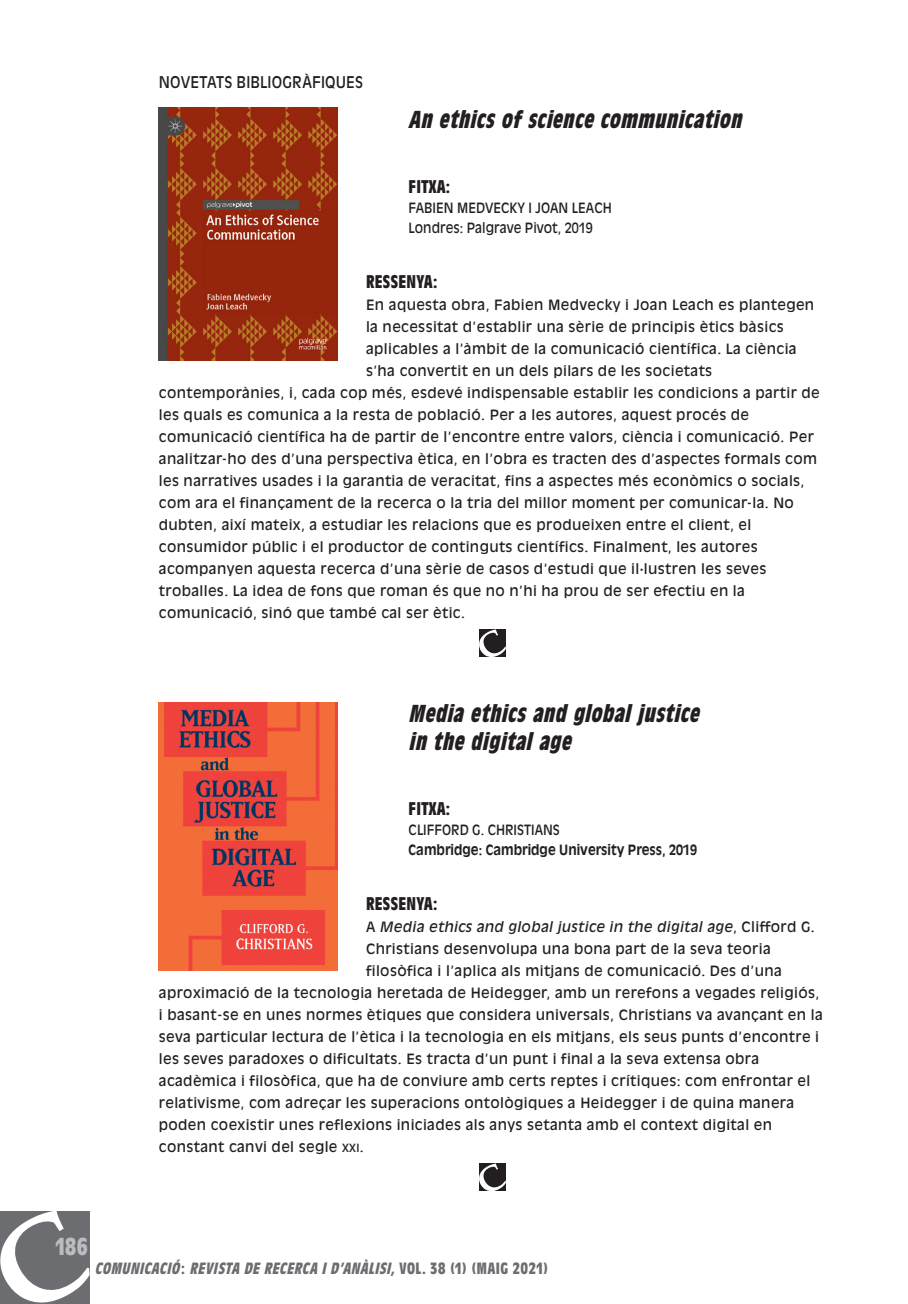
<style>
.page{position:relative;width:908px;height:1304px;background:#fff}
.page>*{position:absolute;margin:0;border:0;box-sizing:border-box;transform-origin:0 0}
._200_tit_ref_biblio{font:italic 700 condensed 24px/28px "Antique Olive";color:#231f20}
.t1{font:700 condensed 24px "Antique Olive Std";color:#bcbdc0}
._0_Resum_Capç{font:700 condensed 18px "Antique Olive Std";letter-spacing:.025em;color:#231f20}
._201_tit_fitxa{font:700 condensed 18px "Antique Olive Std";letter-spacing:.025em;color:#231f20}
.t2{font:italic 700 condensed 16px "Antique Olive Std";color:#6c6d70}
.t3{font:16px "Antique Olive Std";letter-spacing:.01em;color:#231f20;scale:.9 1}
._0_Text_Ressenya{font:14px "Antique Olive";letter-spacing:.025em;color:#231f20}
._202_txt_fitxa{font:14px "Antique Olive";color:#231f20;scale:.9 1}
._0_Text_Ressenya-2{font:italic 14px "Antique Olive";letter-spacing:.025em;color:#231f20}
._202_txt_fitxa-2{font:700 14px "Antique Olive";color:#231f20;scale:.9 1}
.s1{font-style:normal}
.s2{font-family:"Antique Olive Roman SC800";font-size:11.2px}
</style>
<div class="page">
<svg style="left:479px;top:629px;width:26px;height:28px"></svg>
<svg style="left:479px;top:1163px;width:26px;height:28px"></svg>
<img style="left:159px;top:108px;width:178px;height:252px">
<img style="left:159px;top:703px;width:178px;height:267px">
<div style="left:0;top:1211px;width:90px;height:93px;background:#6c6d70"></div>
<p class="t3" style="left:159px;top:72px;width:12px">NOVETAT</p>
<p class="t3" style="left:224px;top:72px;width:155px">S BIBLIOGRÀFIQUES</p>
<p class="_200_tit_ref_biblio" style="left:408px;top:105px;width:339px">An ethics of science communication</p>
<p class="_201_tit_fitxa" style="left:408px;top:177px;width:43px">FITXA:</p>
<p class="_202_txt_fitxa" style="left:408px;top:200px;width:227px">FABIEN MEDVECKY I JOAN LEACH</p>
<p class="_202_txt_fitxa" style="left:408px;top:220px;width:206px">Londres: Palgrave Pivot, 2019</p>
<p class="_0_Resum_Capç" style="left:366px;top:271px;width:73px">RESSENYA:</p>
<p class="_0_Text_Ressenya" style="left:366px;top:296px;width:449px">En aquesta obra, Fabien Medvecky i Joan Leach es plantegen</p>
<p class="_0_Text_Ressenya" style="left:366px;top:318px;width:419px">la necessitat d’establir una sèrie de principis ètics bàsics</p>
<p class="_0_Text_Ressenya" style="left:366px;top:340px;width:432px">aplicables a l’àmbit de la comunicació científica. La ciència</p>
<p class="_0_Text_Ressenya" style="left:366px;top:362px;width:347px">s’ha convertit en un dels pilars de les societats</p>
<p class="_0_Text_Ressenya" style="left:159px;top:384px;width:662px">contemporànies, i, cada cop més, esdevé indispensable establir les condicions a partir de</p>
<p class="_0_Text_Ressenya" style="left:159px;top:406px;width:591px">les quals es comunica a la resta de població. Per a les autores, aquest procés de</p>
<p class="_0_Text_Ressenya" style="left:159px;top:428px;width:656px">comunicació científica ha de partir de l’encontre entre valors, ciència i comunicació. Per</p>
<p class="_0_Text_Ressenya" style="left:159px;top:450px;width:659px">analitzar-ho des d’una perspectiva ètica, en l’obra es tracten des d’aspectes formals com</p>
<p class="_0_Text_Ressenya" style="left:159px;top:472px;width:647px">les narratives usades i la garantia de veracitat, fins a aspectes més econòmics o socials,</p>
<p class="_0_Text_Ressenya" style="left:159px;top:494px;width:636px">com ara el finançament de la recerca o la tria del millor moment per comunicar-la. No</p>
<p class="_0_Text_Ressenya" style="left:159px;top:516px;width:593px">dubten, així mateix, a estudiar les relacions que es produeixen entre el client, el</p>
<p class="_0_Text_Ressenya" style="left:159px;top:538px;width:600px">consumidor públic i el productor de continguts científics. Finalment, les autores</p>
<p class="_0_Text_Ressenya" style="left:159px;top:560px;width:608px">acompanyen aquesta recerca d’una sèrie de casos d’estudi que il·lustren les seves</p>
<p class="_0_Text_Ressenya" style="left:159px;top:582px;width:587px">troballes. La idea de fons que roman és que no n’hi ha prou de ser efectiu en la</p>
<p class="_0_Text_Ressenya" style="left:159px;top:604px;width:307px">comunicació, sinó que també cal ser ètic.</p>
<p class="_200_tit_ref_biblio" style="left:408px;top:699px;width:297px">Media ethics and global justice in the digital age</p>
<h1 class="t1" style="left:55px;top:1234px;width:34px">186</h1>
<p class="_201_tit_fitxa" style="left:408px;top:799px;width:43px">FITXA:</p>
<p class="_202_txt_fitxa" style="left:408px;top:822px;width:169px">CLIFFORD G. CHRISTIANS</p>
<p class="_202_txt_fitxa-2" style="left:408px;top:842px;width:322px">Cambridge: Cambridge University Press, 2019</p>
<p class="_0_Resum_Capç" style="left:366px;top:893px;width:73px">RESSENYA:</p>
<p class="_0_Text_Ressenya-2" style="left:366px;top:918px;width:450px"><span class="s1">A</span> Media ethics and global justice in the digital age<span class="s1">, Clifford G.</span></p>
<p class="_0_Text_Ressenya" style="left:366px;top:940px;width:406px">Christians desenvolupa una bona part de la seva teoria</p>
<p class="_0_Text_Ressenya" style="left:366px;top:962px;width:417px">filosòfica i l’aplica als mitjans de comunicació. Des d’una</p>
<p class="_0_Text_Ressenya" style="left:159px;top:984px;width:661px">aproximació de la tecnologia heretada de Heidegger, amb un rerefons a vegades religiós,</p>
<p class="_0_Text_Ressenya" style="left:159px;top:1006px;width:665px">i basant-se en unes normes ètiques que considera universals, Christians va avançant en la</p>
<p class="_0_Text_Ressenya" style="left:159px;top:1028px;width:661px">seva particular lectura de l’ètica i la tecnologia en els mitjans, els seus punts d’encontre i</p>
<p class="_0_Text_Ressenya" style="left:159px;top:1050px;width:601px">les seves paradoxes o dificultats. Es tracta d’un punt i final a la seva extensa obra</p>
<p class="_0_Text_Ressenya" style="left:159px;top:1072px;width:652px">acadèmica i filosòfica, que ha de conviure amb certs reptes i crítiques: com enfrontar el</p>
<p class="_0_Text_Ressenya" style="left:159px;top:1094px;width:636px">relativisme, com adreçar les superacions ontològiques a Heidegger i de quina manera</p>
<p class="_0_Text_Ressenya" style="left:159px;top:1116px;width:614px">poden coexistir unes reflexions iniciades als anys setanta amb el context digital en</p>
<p class="_0_Text_Ressenya" style="left:159px;top:1138px;width:206px">constant canvi del segle <span class="s2">xxi</span>.</p>
<p class="t2" style="left:95px;top:1260px;width:454px">COMUNICACIÓ<span class="s1">:</span> REVISTA DE RECERCA ID’ANÀLISI,<span class="s1">V O L . 3 8 ( 1 ) ( M A I G 2 0 2 1 )</span></p>
</div>
